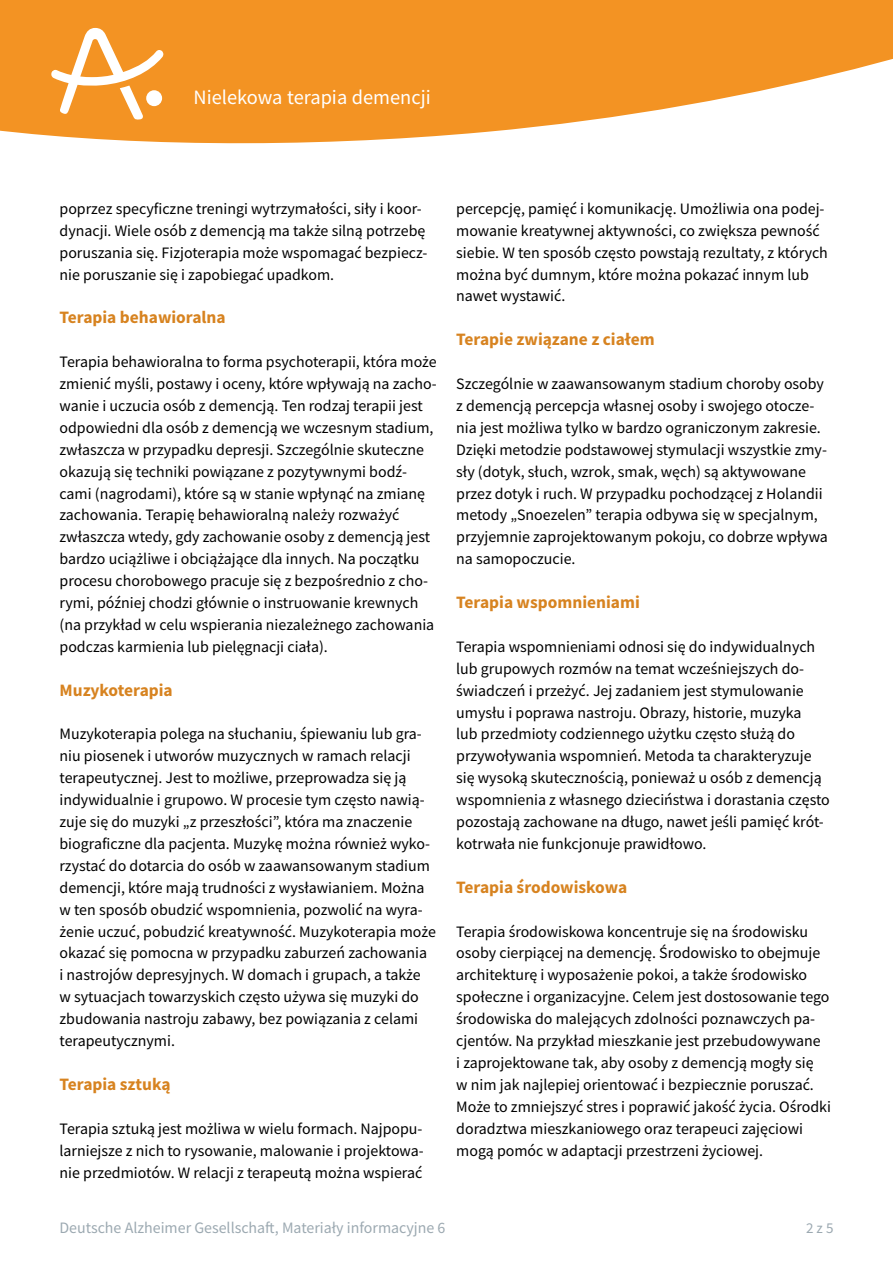
<style>
.page{position:relative;width:893px;height:1263px;background:#fff}
.page>*{position:absolute;margin:0;border:0;box-sizing:border-box;transform-origin:0 0}
.t1{font:20.4px "Source Sans Pro";color:#fff}
.Zwischenüberschrift{font:700 17.4px "Source Sans Pro";color:#d78320}
.fließtext_ohne-Absta{font:15.9px/21.9px "Source Sans Pro";color:#000}
.t2{font:15.9px "Source Sans Pro";color:#9ca9b1}
.t3{font:15px "Source Sans Pro";color:#9ca9b1}
</style>
<div class="page">
<svg style="left:0;top:0;width:893px;height:143px;fill:#f39323"></svg>
<svg style="left:51px;top:28px;width:112px;height:92px"></svg>
<p class="t1" style="left:193px;top:84px;width:239px">Nielekowa terapia demencji</p>
<p class="fließtext_ohne-Absta" style="left:60px;top:197px;width:370px">poprzez specyficzne treningi wytrzymałości, siły i koor&shy;dynacji. Wiele osób z demencją ma także silną potrzebę poruszania się. Fizjoterapia może wspomagać bezpiecz&shy;nie poruszanie się i zapobiegać upadkom.</p>
<p class="Zwischenüberschrift" style="left:60px;top:306px;width:168px">Terapia behawioralna</p>
<p class="fließtext_ohne-Absta" style="left:60px;top:351px;width:379px">Terapia behawioralna to forma psychoterapii, która może zmienić myśli, postawy i oceny, które wpływają na zacho&shy;wanie i uczucia osób z demencją. Ten rodzaj terapii jest odpowiedni dla osób z demencją we wczesnym stadium, zwłaszcza w przypadku depresji. Szczególnie skuteczne okazują się techniki powiązane z pozytywnymi bodź&shy;cami (nagrodami), które są w stanie wpłynąć na zmianę zachowania. Terapię behawioralną należy rozważyć zwłaszcza wtedy, gdy zachowanie osoby z demencją jest bardzo uciążliwe i obciążające dla innych. Na początku procesu chorobowego pracuje się z bezpośrednio z cho&shy;rymi, później chodzi głównie o instruowanie krewnych (na przykład w celu wspierania niezależnego zachowania podczas karmienia lub pielęgnacji ciała).</p>
<p class="Zwischenüberschrift" style="left:60px;top:678px;width:115px">Muzykoterapia</p>
<p class="fließtext_ohne-Absta" style="left:60px;top:723px;width:378px">Muzykoterapia polega na słuchaniu, śpiewaniu lub gra&shy;niu piosenek i utworów muzycznych w ramach relacji terapeutycznej. Jest to możliwe, przeprowadza się ją indywidualnie i grupowo. W procesie tym często nawią&shy;zuje się do muzyki „z przeszłości”, która ma znaczenie biograficzne dla pacjenta. Muzykę można również wyko&shy;rzystać do dotarcia do osób w zaawansowanym stadium demencji, które mają trudności z wysławianiem. Można w ten sposób obudzić wspomnienia, pozwolić na wyra&shy;żenie uczuć, pobudzić kreatywność. Muzykoterapia może okazać się pomocna w przypadku zaburzeń zachowania<br>i nastrojów depresyjnych. W domach i grupach, a także w sytuacjach towarzyskich często używa się muzyki do zbudowania nastroju zabawy, bez powiązania z celami terapeutycznymi.</p>
<p class="Zwischenüberschrift" style="left:60px;top:1072px;width:113px">Terapia sztuką</p>
<p class="fließtext_ohne-Absta" style="left:60px;top:1117px;width:366px;text-align:justify">Terapia sztuką jest możliwa w wielu formach. Najpopu&shy;larniejsze z nich to rysowanie, malowanie i projektowa&shy;nie przedmiotów. W relacji z terapeutą można wspierać</p>
<p class="fließtext_ohne-Absta" style="left:456px;top:197px;width:373px">percepcję, pamięć i komunikację. Umożliwia ona podej&shy;mowanie kreatywnej aktywności, co zwiększa pewność siebie. W ten sposób często powstają rezultaty, z których można być dumnym, które można pokazać innym lub nawet wystawić.</p>
<p class="Zwischenüberschrift" style="left:456px;top:328px;width:200px">Terapie związane z ciałem</p>
<p class="fließtext_ohne-Absta" style="left:456px;top:373px;width:373px">Szczególnie w zaawansowanym stadium choroby osoby z demencją percepcja własnej osoby i swojego otocze&shy;nia jest możliwa tylko w bardzo ograniczonym zakresie.<br>Dzięki metodzie podstawowej stymulacji wszystkie zmy&shy;sły (dotyk, słuch, wzrok, smak, węch) są aktywowane przez dotyk i ruch. W przypadku pochodzącej z Holandii metody „Snoezelen” terapia odbywa się w specjalnym, przyjemnie zaprojektowanym pokoju, co dobrze wpływa na samopoczucie.</p>
<p class="Zwischenüberschrift" style="left:456px;top:590px;width:185px">Terapia wspomnieniami</p>
<p class="fließtext_ohne-Absta" style="left:456px;top:635px;width:375px">Terapia wspomnieniami odnosi się do indywidualnych lub grupowych rozmów na temat wcześniejszych do&shy;świadczeń i przeżyć. Jej zadaniem jest stymulowanie umysłu i poprawa nastroju. Obrazy, historie, muzyka<br>lub przedmioty codziennego użytku często służą do przywoływania wspomnień. Metoda ta charakteryzuje się wysoką skutecznością, ponieważ u osób z demencją wspomnienia z własnego dzieciństwa i dorastania często pozostają zachowane na długo, nawet jeśli pamięć krót&shy;kotrwała nie funkcjonuje prawidłowo.</p>
<p class="Zwischenüberschrift" style="left:456px;top:875px;width:173px">Terapia środowiskowa</p>
<p class="fließtext_ohne-Absta" style="left:456px;top:920px;width:376px">Terapia środowiskowa koncentruje się na środowisku osoby cierpiącej na demencję. Środowisko to obejmuje architekturę i wyposażenie pokoi, a także środowisko społeczne i organizacyjne. Celem jest dostosowanie tego środowiska do malejących zdolności poznawczych pa&shy;cjentów. Na przykład mieszkanie jest przebudowywane<br>i zaprojektowane tak, aby osoby z demencją mogły się<br>w nim jak najlepiej orientować i bezpiecznie poruszać.<br>Może to zmniejszyć stres i poprawić jakość życia. Ośrodki doradztwa mieszkaniowego oraz terapeuci zajęciowi mogą pomóc w adaptacji przestrzeni życiowej.</p>
<p class="t2" style="left:60px;top:1218px;width:387px">Deutsche Alzheimer Gesellschaft, Materiały informacyjne 6</p>
<p class="t3" style="left:806px;top:1219px;width:29px">2 z 5</p>
</div>
